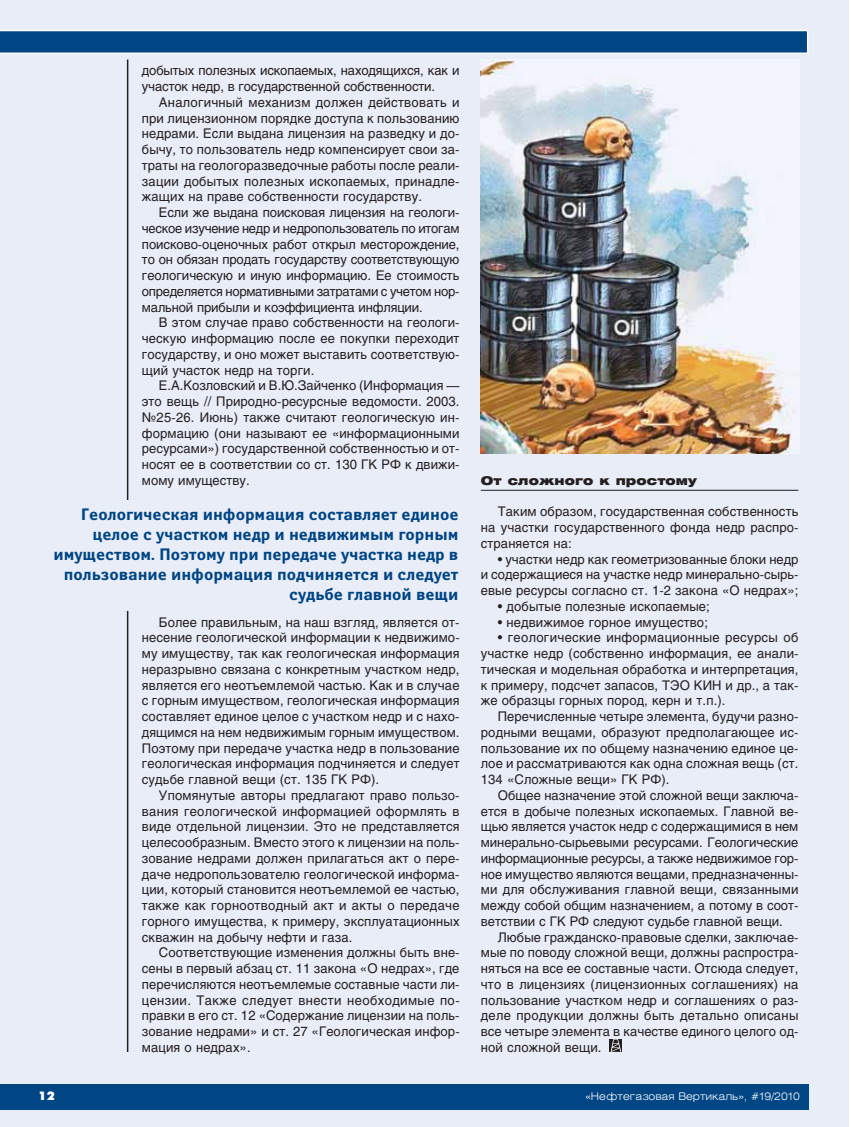
<style>
.page{position:relative;width:851px;height:1127px;background:#fff}
.page>*{position:absolute;margin:0;border:0;box-sizing:border-box;transform-origin:0 0}
.t1{font:700 16.5px/19.8px "Yanus C";color:#004584;text-align:right}
.t2{font:13.2px/15.8px "Helios";letter-spacing:.01em;color:#231f20;text-align:justify}
.t3{font:13.2px/15.8px "Helios";letter-spacing:-.01em;color:#231f20}
.t4{font:900 12px "Helios Ext";letter-spacing:.01em;color:#231f20}
.t5{font:12px "Futura Futuris XC";color:#fff}
.t6{font:300 10.5px "Helios Ext";color:#fff}
</style>
<div class="page">
<div style="left:0;top:0;width:848px;height:1127px;background:#e9edf8"></div>
<div style="left:0;top:1084px;width:808px;height:26px;background:#004584"></div>
<svg style="left:0;top:30px;width:808px;height:24px;background:#1d5a92"></svg>
<hr style="left:480px;top:490px;width:318px;height:1px;background:#231f20">
<div style="left:609px;top:1039px;width:13px;height:12px;background:#231f20"></div>
<svg style="left:610px;top:1039px;width:11px;height:13px"></svg>
<hr style="left:127px;top:60px;width:1px;height:992px;background:#231f20">
<img style="left:480px;top:60px;width:313px;height:393px">
<div style="left:34px;top:501px;width:424px;height:110px;background:#e9edf8"></div>
<p class="t3" style="left:142px;top:64px;width:319px">добытых полезных ископаемых, находящихся, как и участок недр, в государственной собственности.</p>
<p class="t2" style="left:142px;top:96px;width:319px;text-indent:17px">Аналогичный механизм должен действовать и при лицензионном порядке доступа к пользованию недрами. Если выдана лицензия на разведку и до&shy;бычу, то пользователь недр компенсирует свои за&shy;траты на геологоразведочные работы после реали&shy;зации добытых полезных ископаемых, принадле&shy;жащих на праве собственности государству.</p>
<p class="t2" style="left:142px;top:206px;width:319px;text-indent:17px">Если же выдана поисковая лицензия на геологи&shy;ческое изучение недр и недропользователь по итогам поисково-оценочных работ открыл месторождение, то он обязан продать государству соответствующую геологическую и иную информацию. Ее стоимость определяется нормативными затратами с учетом нор&shy;мальной прибыли и коэффициента инфляции.</p>
<p class="t2" style="left:142px;top:316px;width:319px;text-indent:17px">В этом случае право собственности на геологи&shy;ческую информацию после ее покупки переходит государству, и оно может выставить соответствую&shy;щий участок недр на торги.</p>
<p class="t2" style="left:142px;top:379px;width:319px;text-indent:17px">Е.А.Козловский и В.Ю.Зайченко (Информация — это вещь // Природно-ресурсные ведомости. 2003. №25-26. Июнь) также считают геологическую ин&shy;формацию (они называют ее «информационными ресурсами») государственной собственностью и от&shy;носят ее в соответствии со ст. 130 ГК РФ к движи&shy;мому имуществу.</p>
<p class="t1" style="left:53px;top:506px;width:406px">Геологическая информация составляет единое целое с участком недр и недвижимым горным имуществом. Поэтому при передаче участка недр в пользование информация подчиняется и следует судьбе главной вещи</p>
<p class="t2" style="left:142px;top:615px;width:319px;text-indent:17px">Более правильным, на наш взгляд, является от&shy;несение геологической информации к недвижимо&shy;му имуществу, так как геологическая информация неразрывно связана с конкретным участком недр, является его неотъемлемой частью. Как и в случае с горным имуществом, геологическая информация составляет единое целое с участком недр и с нахо&shy;дящимся на нем недвижимым горным имуществом.<br>Поэтому при передаче участка недр в пользование геологическая информация подчиняется и следует судьбе главной вещи (ст. 135 ГК РФ).</p>
<p class="t2" style="left:142px;top:789px;width:319px;text-indent:17px">Упомянутые авторы предлагают право пользо&shy;вания геологической информацией оформлять в виде отдельной лицензии. Это не представляется целесообразным. Вместо этого к лицензии на поль&shy;зование недрами должен прилагаться акт о пере&shy;даче недропользователю геологической информа&shy;ции, который становится неотъемлемой ее частью, также как горноотводный акт и акты о передаче горного имущества, к примеру, эксплуатационных скважин на добычу нефти и газа.</p>
<p class="t2" style="left:142px;top:946px;width:319px;text-indent:17px">Соответствующие изменения должны быть вне&shy;сены в первый абзац ст. 11 закона «О недрах», где перечисляются неотъемлемые составные части ли&shy;цензии. Также следует внести необходимые по&shy;правки в его ст. 12 «Содержание лицензии на поль&shy;зование недрами» и ст. 27 «Геологическая инфор&shy;мация о недрах».</p>
<p class="t4" style="left:480px;top:476px;width:218px">От сложного к простому</p>
<p class="t2" style="left:480px;top:505px;width:319px;text-indent:17px">Таким образом, государственная собственность на участки государственного фонда недр распро&shy;страняется на:</p>
<p class="t2" style="left:480px;top:552px;width:319px;text-indent:17px">• участки недр как геометризованные блоки недр и содержащиеся на участке недр минерально-сырь&shy;евые ресурсы согласно ст. 1-2 закона «О недрах»;</p>
<p class="t2" style="left:497px;top:600px;width:213px">• добытые полезные ископаемые;</p>
<p class="t2" style="left:497px;top:615px;width:212px">• недвижимое горное имущество;</p>
<p class="t2" style="left:480px;top:631px;width:319px;text-indent:17px">• геологические информационные ресурсы об участке недр (собственно информация, ее анали&shy;тическая и модельная обработка и интерпретация, к примеру, подсчет запасов, ТЭО КИН и др., а так&shy;же образцы горных пород, керн и т.п.).</p>
<p class="t2" style="left:480px;top:710px;width:319px;text-indent:17px">Перечисленные четыре элемента, будучи разно&shy;родными вещами, образуют предполагающее ис&shy;пользование их по общему назначению единое це&shy;лое и рассматриваются как одна сложная вещь (ст.<br>134 «Сложные вещи» ГК РФ).</p>
<p class="t2" style="left:480px;top:789px;width:319px;text-indent:17px">Общее назначение этой сложной вещи заключа&shy;ется в добыче полезных ископаемых. Главной ве&shy;щью является участок недр с содержащимися в нем минерально-сырьевыми ресурсами. Геологические информационные ресурсы, а также недвижимое гор&shy;ное имущество являются вещами, предназначенны&shy;ми для обслуживания главной вещи, связанными между собой общим назначением, а потому в соот&shy;ветствии с ГК РФ следуют судьбе главной вещи.</p>
<p class="t2" style="left:480px;top:930px;width:319px;text-indent:17px">Любые гражданско-правовые сделки, заключае&shy;мые по поводу сложной вещи, должны распростра&shy;няться на все ее составные части. Отсюда следует, что в лицензиях (лицензионных соглашениях) на пользование участком недр и соглашениях о раз&shy;деле продукции должны быть детально описаны все четыре элемента в качестве единого целого од&shy;ной сложной вещи.</p>
<p class="t5" style="left:38px;top:1091px;width:18px">12</p>
<p class="t6" style="left:585px;top:1092px;width:216px">«Нефтегазовая Вертикаль», #19/2010</p>
</div>
